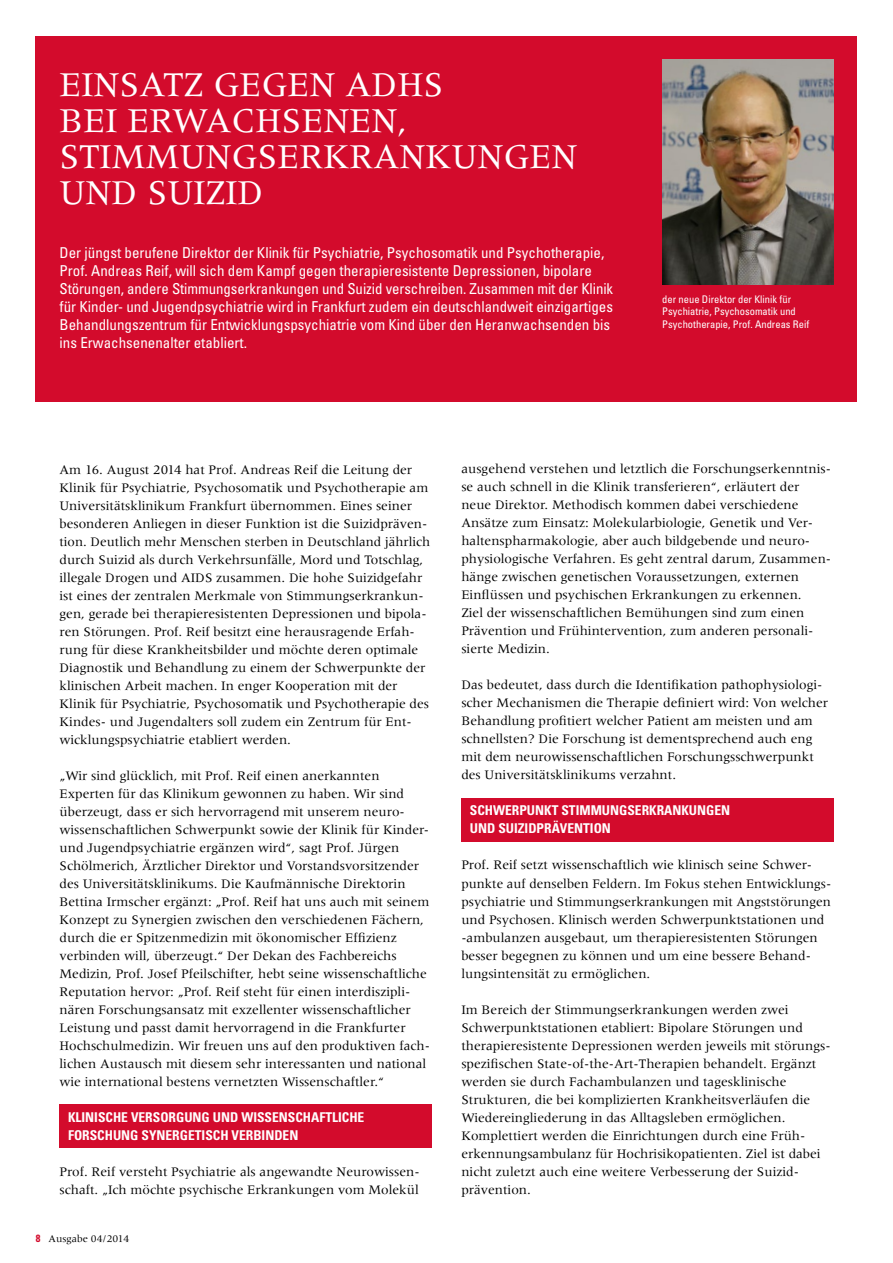
<style>
.page{position:relative;width:893px;height:1263px;background:#fff}
.page>*{position:absolute;margin:0;border:0;box-sizing:border-box;transform-origin:0 0}
.t1{font:36px/36px "Meridien LT Std";color:#fff}
.t2{font:condensed 15px/18px "Univers";color:#fff}
.t3{font:13.5px/18px "Meridien LT Std";color:#000}
.t4{font:700 condensed 13.5px/18px "Univers";color:#fff}
.t5{font:condensed 10.5px/12.6px "Univers";color:#fff}
.t6{font:10.5px "Meridien LT Std";color:#000}
.s1{font-family:"Univers";font-weight:700;font-stretch:condensed;color:#d30b2c}
</style>
<div class="page">
<div style="left:60px;top:1104px;width:372px;height:43px;background:#d30b2c"></div>
<div style="left:461px;top:798px;width:372px;height:43px;background:#d30b2c"></div>
<div style="left:36px;top:36px;width:821px;height:366px;background:#d30b2c"></div>
<img style="left:662px;top:60px;width:171px;height:225px">
<h1 class="t1" style="left:60px;top:66px;width:519px">EINSATZ GEGEN ADHS<br>BEI ERWACHSENEN,<br>STIMMUNGSERKRANKUNGEN<br>UND SUIZID</h1>
<p class="t2" style="left:60px;top:243px;width:555px">Der jüngst berufene Direktor der Klinik für Psychiatrie, Psychosomatik und Psychotherapie, Prof. Andreas Reif, will sich dem Kampf gegen therapieresistente Depressionen, bipolare Störungen, andere Stimmungserkrankungen und Suizid verschreiben. Zusammen mit der Klinik für Kinder- und Jugendpsychiatrie wird in Frankfurt zudem ein deutschlandweit einzigartiges Behandlungszentrum für Entwicklungspsychiatrie vom Kind über den Heranwachsenden bis ins Erwachsenenalter etabliert.</p>
<p class="t5" style="left:662px;top:293px;width:148px">der neue Direktor der Klinik für<br>Psychiatrie, Psychosomatik und<br>Psychotherapie, Prof. Andreas Reif</p>
<p class="t3" style="left:60px;top:460px;width:372px">Am 16. August 2014 hat Prof. Andreas Reif die Leitung der Klinik für Psychiatrie, Psychosomatik und Psychotherapie am Universitätsklinikum Frankfurt übernommen. Eines seiner besonderen Anliegen in dieser Funktion ist die Suizidpräven&shy;tion. Deutlich mehr Menschen sterben in Deutschland jährlich durch Suizid als durch Verkehrsunfälle, Mord und Totschlag, illegale Drogen und AIDS zusammen. Die hohe Suizidgefahr ist eines der zentralen Merkmale von Stimmungserkrankun&shy;gen, gerade bei therapieresistenten Depressionen und bipola&shy;ren Störungen. Prof. Reif besitzt eine herausragende Erfah&shy;rung für diese Krankheitsbilder und möchte deren optimale Diagnostik und Behandlung zu einem der Schwerpunkte der klinischen Arbeit machen. In enger Kooperation mit der Klinik für Psychiatrie, Psychosomatik und Psychotherapie des Kindes- und Jugendalters soll zudem ein Zentrum für Ent&shy;wicklungspsychiatrie etabliert werden.</p>
<p class="t3" style="left:60px;top:766px;width:372px">„Wir sind glücklich, mit Prof. Reif einen anerkannten Experten für das Klinikum gewonnen zu haben. Wir sind überzeugt, dass er sich hervorragend mit unserem neuro&shy;wissenschaftlichen Schwerpunkt sowie der Klinik für Kinder&shy;und Jugendpsychiatrie ergänzen wird“, sagt Prof. Jürgen Schölmerich, Ärztlicher Direktor und Vorstandsvorsitzender des Universitätsklinikums. Die Kaufmännische Direktorin Bettina Irmscher ergänzt: „Prof. Reif hat uns auch mit seinem Konzept zu Synergien zwischen den verschiedenen Fächern, durch die er Spitzenmedizin mit ökonomischer Effizienz verbinden will, überzeugt.“ Der Dekan des Fachbereichs Medizin, Prof. Josef Pfeilschifter, hebt seine wissenschaftliche Reputation hervor: „Prof. Reif steht für einen interdiszipli&shy;nären Forschungsansatz mit exzellenter wissenschaftlicher Leistung und passt damit hervorragend in die Frankfurter Hochschulmedizin. Wir freuen uns auf den produktiven fach&shy;lichen Austausch mit diesem sehr interessanten und national wie international bestens vernetzten Wissenschaftler.“</p>
<p class="t4" style="left:68px;top:1108px;width:298px">KLINISCHE VERSORGUNG UND WISSENSCHAFTLICHE<br>FORSCHUNG SYNERGETISCH VERBINDEN</p>
<p class="t3" style="left:60px;top:1162px;width:362px">Prof. Reif versteht Psychiatrie als angewandte Neurowissen&shy;schaft. „Ich möchte psychische Erkrankungen vom Molekül</p>
<p class="t6" style="left:36px;top:1232px;width:95px"><span class="s1">8</span> Ausgabe 04/2014</p>
<p class="t3" style="left:461px;top:460px;width:371px">ausgehend verstehen und letztlich die Forschungserkenntnis&shy;se auch schnell in die Klinik transferieren“, erläutert der neue Direktor. Methodisch kommen dabei verschiedene Ansätze zum Einsatz: Molekularbiologie, Genetik und Ver&shy;haltenspharmakologie, aber auch bildgebende und neuro&shy;physiologische Verfahren. Es geht zentral darum, Zusammen&shy;hänge zwischen genetischen Voraussetzungen, externen Einflüssen und psychischen Erkrankungen zu erkennen.<br>Ziel der wissenschaftlichen Bemühungen sind zum einen Prävention und Frühintervention, zum anderen personali&shy;sierte Medizin.</p>
<p class="t3" style="left:461px;top:676px;width:368px">Das bedeutet, dass durch die Identifikation pathophysiologi&shy;scher Mechanismen die Therapie definiert wird: Von welcher Behandlung profitiert welcher Patient am meisten und am schnellsten? Die Forschung ist dementsprechend auch eng mit dem neurowissenschaftlichen Forschungsschwerpunkt des Universitätsklinikums verzahnt.</p>
<p class="t4" style="left:470px;top:802px;width:262px">SCHWERPUNKT STIMMUNGSERKRANKUNGEN<br>UND SUIZIDPRÄVENTION</p>
<p class="t3" style="left:461px;top:856px;width:371px">Prof. Reif setzt wissenschaftlich wie klinisch seine Schwer&shy;punkte auf denselben Feldern. Im Fokus stehen Entwicklungs&shy;psychiatrie und Stimmungserkrankungen mit Angststörungen und Psychosen. Klinisch werden Schwerpunktstationen und -ambulanzen ausgebaut, um therapieresistenten Störungen besser begegnen zu können und um eine bessere Behand&shy;lungsintensität zu ermöglichen.</p>
<p class="t3" style="left:461px;top:1000px;width:371px">Im Bereich der Stimmungserkrankungen werden zwei Schwerpunktstationen etabliert: Bipolare Störungen und therapieresistente Depressionen werden jeweils mit störungs&shy;spezifischen State-of-the-Art-Therapien behandelt. Ergänzt werden sie durch Fachambulanzen und tagesklinische Strukturen, die bei komplizierten Krankheitsverläufen die Wiedereingliederung in das Alltagsleben ermöglichen.<br>Komplettiert werden die Einrichtungen durch eine Früh&shy;erkennungsambulanz für Hochrisikopatienten. Ziel ist dabei nicht zuletzt auch eine weitere Verbesserung der Suizid&shy;prävention.</p>
</div>
